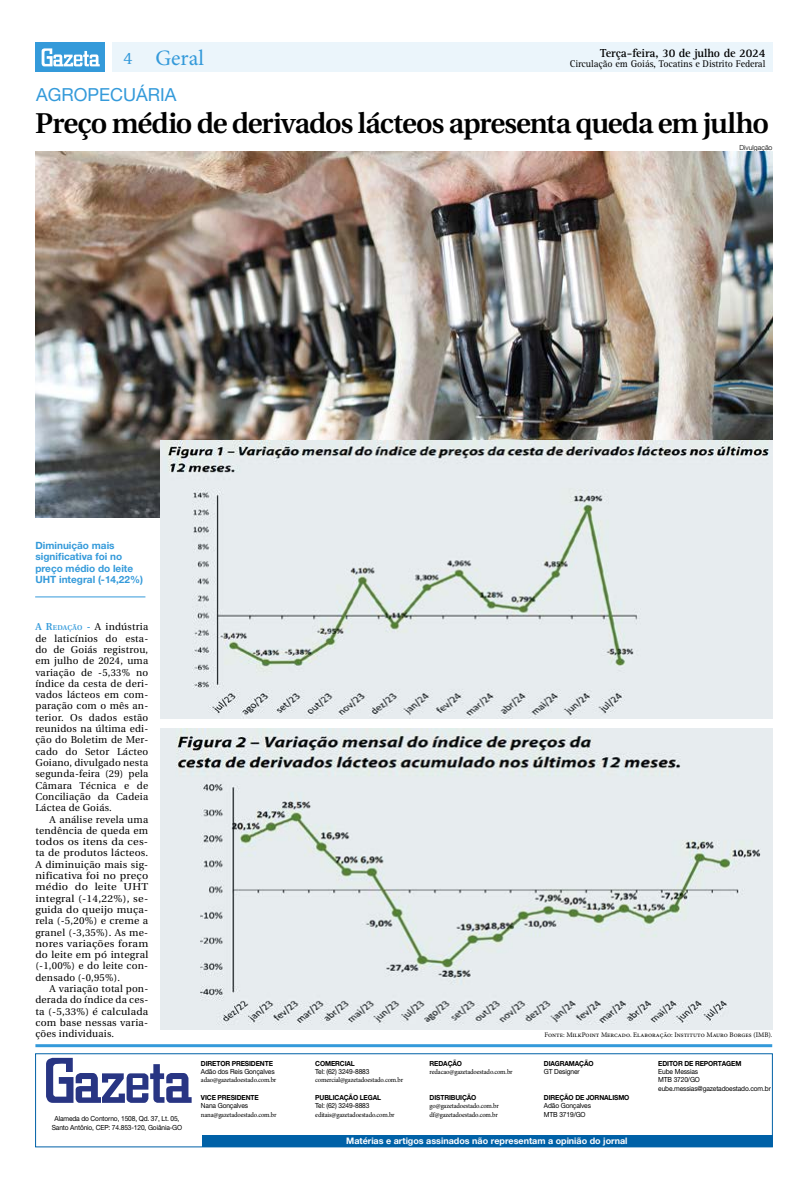
<style>
.page{position:relative;width:808px;height:1191px;background:#fff}
.page>*{position:absolute;margin:0;border:0;box-sizing:border-box;transform-origin:0 0}
.t1{font:600 28.6px "Utopia";letter-spacing:-.035em;color:#000}
.t2{font:22px "Minion Pro";color:#349ada}
.t3{font:18px "Helvetica Neue LT Std";color:#349ada}
.t4{font:700 12px "Rotis Serif Std";letter-spacing:-.01em;color:#000}
.t5{font:10px/11.3px "Utopia";letter-spacing:.02em;color:#000;text-align:justify}
.t6{font:700 10px/11.3px "Helvetica Neue LT Std";color:#349ada}
.t7{font:10px "Rotis Serif Std";letter-spacing:-.01em;color:#000}
.t8{font:700 9px "Helvetica Neue LT Pro";color:#fff}
.t9{font:7px/8.4px "Helvetica Neue LT Std";letter-spacing:-.02em;color:#000;scale:.95 1}
.t10{font:7px/8.4px "Minion Pro";letter-spacing:-.005em;color:#000;scale:.95 1}
.t11{font:700 7px "Helvetica Neue LT Pro";letter-spacing:-.02em;color:#000;scale:.95 1}
.t12{font:7px "Minion Pro";letter-spacing:-.005em;color:#000}
.t13{font:300 7px "Helvetica Neue LT Com";color:#000}
.s1{font-family:"Rotis Serif Std";font-size:18px}
.s2{font-weight:600;color:#349ada}
.s3{font-weight:600;font-size:7px;color:#349ada}
</style>
<div class="page">
<div style="left:112px;top:43px;width:661px;height:29px;background:#ebf5fb"></div>
<div style="left:36px;top:43px;width:69px;height:29px;background:#349ada"></div>
<svg style="left:42px;top:48px;width:58px;height:18px"></svg>
<svg style="left:46px;top:1057px;width:146px;height:45px"></svg>
<div style="left:202px;top:1135px;width:570px;height:12px;background:#0061a7"></div>
<hr style="left:35px;top:1044px;width:737px;height:3px;background:#349ada">
<hr style="left:35px;top:596px;width:110px;height:1px;background:#349ada">
<img style="left:35px;top:152px;width:737px;height:365px">
<img style="left:161px;top:729px;width:611px;height:300px">
<img style="left:161px;top:440px;width:611px;height:278px">
<p class="t4" style="left:600px;top:46px;width:167px">Terça-feira, 30 de julho de 2024</p>
<h2 class="t2" style="left:123px;top:43px;width:83px"><span class="s1">4</span> Geral</h2>
<p class="t7" style="left:570px;top:58px;width:197px">Circulação em Goiás, Tocatins e Distrito Federal</p>
<h3 class="t3" style="left:36px;top:84px;width:142px">AGROPECUÁRIA</h3>
<h1 class="t1" style="left:35px;top:107px;width:735px">Preço médio de derivados lácteos apresenta queda em julho</h1>
<p class="t13" style="left:739px;top:143px;width:35px">Divulgação</p>
<p class="t6" style="left:35px;top:539px;width:109px">Diminuição mais significativa foi no preço médio do leite<br>UHT integral (-14,22%)</p>
<p class="t5" style="left:35px;top:621px;width:114px"><span class="s2">A R</span><span class="s3">EDAÇÃO</span> <span class="s2">-</span> A indústria de laticínios do esta&shy;do de Goiás registrou, em julho de 2024, uma variação de -5,33% no índice da cesta de deri&shy;vados lácteos em com&shy;paração com o mês an&shy;terior. Os dados estão reunidos na última edi&shy;ção do Boletim de Mer&shy;cado do Setor Lácteo Goiano, divulgado nesta segunda-feira (29) pela Câmara Técnica e de Conciliação da Cadeia Láctea de Goiás.</p>
<p class="t5" style="left:35px;top:813px;width:114px;text-indent:14px">A análise revela uma tendência de queda em todos os itens da ces&shy;ta de produtos lácteos.<br>A diminuição mais sig&shy;nificativa foi no preço médio do leite UHT integral (-14,22%), se&shy;guida do queijo muça&shy;rela (-5,20%) e creme a granel (-3,35%). As me&shy;nores variações foram do leite em pó integral (-1,00%) e do leite con&shy;densado (-0,95%).</p>
<p class="t5" style="left:35px;top:983px;width:114px;text-indent:14px">A variação total pon&shy;derada do índice da ces&shy;ta (-5,33%) é calculada com base nessas varia&shy;ções individuais.</p>
<p class="t9" style="left:52px;top:1114px;width:139px;text-align:center">Alameda do Contorno, 1508, Qd. 37, Lt. 05,<br>Santo Antônio, CEP: 74.853-120, Goiânia-GO</p>
<p class="t11" style="left:201px;top:1058px;width:77px">DIRETOR PRESIDENTE</p>
<p class="t9" style="left:201px;top:1067px;width:79px">Adão dos Reis Gonçalves</p>
<p class="t10" style="left:201px;top:1076px;width:81px">adao@gazetadoestado.com.br</p>
<p class="t11" style="left:201px;top:1093px;width:62px">VICE PRESIDENTE</p>
<p class="t9" style="left:201px;top:1101px;width:51px">Nana Gonçalves</p>
<p class="t10" style="left:201px;top:1110px;width:81px">nana@gazetadoestado.com.br</p>
<p class="t11" style="left:315px;top:1058px;width:43px">COMERCIAL</p>
<p class="t9" style="left:315px;top:1067px;width:59px">Tel: (62) 3249-8883</p>
<p class="t10" style="left:315px;top:1076px;width:94px">comercial@gazetadoestado.com.br</p>
<p class="t11" style="left:315px;top:1093px;width:71px">PUBLICAÇÃO LEGAL</p>
<p class="t9" style="left:315px;top:1101px;width:59px">Tel: (62) 3249-8883</p>
<p class="t10" style="left:315px;top:1110px;width:85px">editais@gazetadoestado.com.br</p>
<p class="t11" style="left:430px;top:1058px;width:36px">REDAÇÃO</p>
<p class="t10" style="left:430px;top:1067px;width:89px">redacao@gazetadoestado.com.br</p>
<p class="t11" style="left:430px;top:1093px;width:51px">DISTRIBUIÇÃO</p>
<p class="t10" style="left:430px;top:1101px;width:74px">go@gazetadoestado.com.br df@gazetadoestado.com.br</p>
<p class="t12" style="left:544px;top:1030px;width:230px">Fonte: MilkPoint Mercado. Elaboração: Instituto Mauro Borges (IMB).</p>
<p class="t11" style="left:544px;top:1058px;width:54px">DIAGRAMAÇÃO</p>
<p class="t9" style="left:544px;top:1067px;width:39px">GT Designer</p>
<p class="t11" style="left:544px;top:1093px;width:92px">DIREÇÃO DE JORNALISMO</p>
<p class="t9" style="left:544px;top:1101px;width:51px">Adão Gonçalves<br>MTB 3719/GO</p>
<p class="t11" style="left:658px;top:1058px;width:89px">EDITOR DE REPORTAGEM</p>
<p class="t9" style="left:658px;top:1067px;width:120px">Eube Messias<br>MTB 3720/GO eube.messias@gazetadoestado.com.br</p>
<p class="t8" style="left:346px;top:1135px;width:283px">Matérias e artigos assinados não representam a opinião do jornal</p>
</div>
